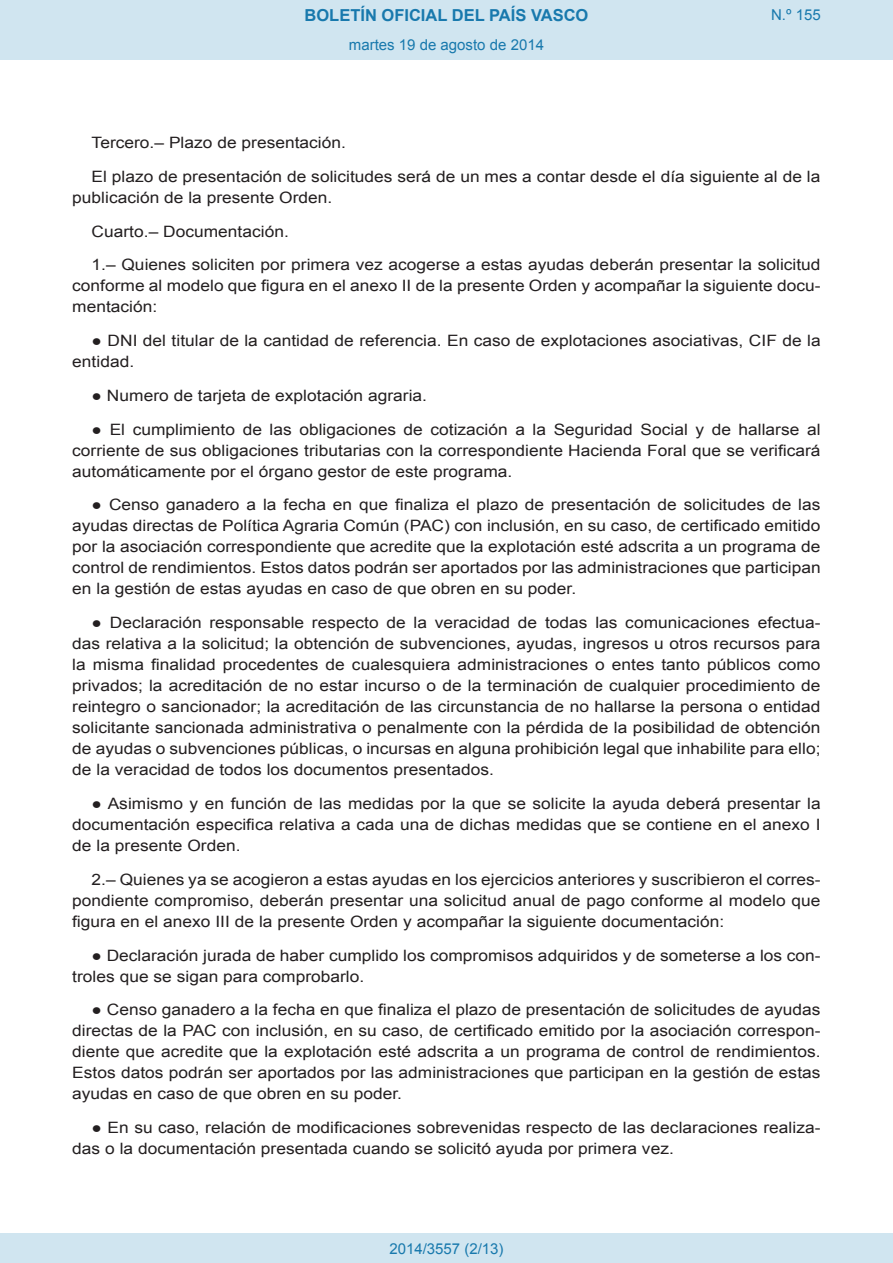
<style>
.page{position:relative;width:893px;height:1263px;background:#fff}
.page>*{position:absolute;margin:0;border:0;box-sizing:border-box;transform-origin:0 0}
.t1{font:700 16.5px "Arial";color:#1879ad}
.BOPVDetalle{font:15.6px/21px "Arial";color:#231f20;text-align:justify;scale:1.11 1}
.Paginacion_Centro{font:15px "Arial";color:#1879ad}
</style>
<div class="page">
<div style="left:0;top:0;width:893px;height:60px;background:#d0e5f0"></div>
<div style="left:0;top:1233px;width:893px;height:30px;background:#d0e5f0"></div>
<p class="t1" style="left:305px;top:4px;width:285px">BOLETÍN OFICIAL DEL PAÍS VASCO</p>
<p class="Paginacion_Centro" style="left:349px;top:35px;width:197px">martes 19 de agosto de 2014</p>
<p class="Paginacion_Centro" style="left:771px;top:5px;width:51px">N.º 155</p>
<p class="BOPVDetalle" style="left:92px;top:132px;width:231px">Tercero.– Plazo de presentación.</p>
<p class="BOPVDetalle" style="left:72px;top:166px;width:675px;text-indent:19px">El plazo de presentación de solicitudes será de un mes a contar desde el día siguiente al de la publicación de la presente Orden.</p>
<p class="BOPVDetalle" style="left:92px;top:221px;width:179px">Cuarto.– Documentación.</p>
<p class="BOPVDetalle" style="left:72px;top:255px;width:676px;text-indent:19px">1.– Quienes soliciten por primera vez acogerse a estas ayudas deberán presentar la solicitud conforme al modelo que figura en el anexo II de la presente Orden y acompañar la siguiente docu&shy;mentación:</p>
<p class="BOPVDetalle" style="left:72px;top:330px;width:676px;text-indent:19px">● DNI del titular de la cantidad de referencia. En caso de explotaciones asociativas, CIF de la entidad.</p>
<p class="BOPVDetalle" style="left:92px;top:385px;width:304px">● Numero de tarjeta de explotación agraria.</p>
<p class="BOPVDetalle" style="left:72px;top:419px;width:676px;text-indent:19px">● El cumplimiento de las obligaciones de cotización a la Seguridad Social y de hallarse al corriente de sus obligaciones tributarias con la correspondiente Hacienda Foral que se verificará automáticamente por el órgano gestor de este programa.</p>
<p class="BOPVDetalle" style="left:72px;top:495px;width:676px;text-indent:19px">● Censo ganadero a la fecha en que finaliza el plazo de presentación de solicitudes de las ayudas directas de Política Agraria Común (PAC) con inclusión, en su caso, de certificado emitido por la asociación correspondiente que acredite que la explotación esté adscrita a un programa de control de rendimientos. Estos datos podrán ser aportados por las administraciones que participan en la gestión de estas ayudas en caso de que obren en su poder.</p>
<p class="BOPVDetalle" style="left:72px;top:612px;width:676px;text-indent:19px">● Declaración responsable respecto de la veracidad de todas las comunicaciones efectua&shy;das relativa a la solicitud; la obtención de subvenciones, ayudas, ingresos u otros recursos para la misma finalidad procedentes de cualesquiera administraciones o entes tanto públicos como privados; la acreditación de no estar incurso o de la terminación de cualquier procedimiento de reintegro o sancionador; la acreditación de las circunstancia de no hallarse la persona o entidad solicitante sancionada administrativa o penalmente con la pérdida de la posibilidad de obtención de ayudas o subvenciones públicas, o incursas en alguna prohibición legal que inhabilite para ello; de la veracidad de todos los documentos presentados.</p>
<p class="BOPVDetalle" style="left:72px;top:793px;width:676px;text-indent:19px">● Asimismo y en función de las medidas por la que se solicite la ayuda deberá presentar la documentación especifica relativa a cada una de dichas medidas que se contiene en el anexo I de la presente Orden.</p>
<p class="BOPVDetalle" style="left:72px;top:869px;width:676px;text-indent:19px">2.– Quienes ya se acogieron a estas ayudas en los ejercicios anteriores y suscribieron el corres&shy;pondiente compromiso, deberán presentar una solicitud anual de pago conforme al modelo que figura en el anexo III de la presente Orden y acompañar la siguiente documentación:</p>
<p class="BOPVDetalle" style="left:72px;top:945px;width:676px;text-indent:19px">● Declaración jurada de haber cumplido los compromisos adquiridos y de someterse a los con&shy;troles que se sigan para comprobarlo.</p>
<p class="BOPVDetalle" style="left:72px;top:999px;width:676px;text-indent:19px">● Censo ganadero a la fecha en que finaliza el plazo de presentación de solicitudes de ayudas directas de la PAC con inclusión, en su caso, de certificado emitido por la asociación correspon&shy;diente que acredite que la explotación esté adscrita a un programa de control de rendimientos.<br>Estos datos podrán ser aportados por las administraciones que participan en la gestión de estas ayudas en caso de que obren en su poder.</p>
<p class="BOPVDetalle" style="left:72px;top:1117px;width:676px;text-indent:19px">● En su caso, relación de modificaciones sobrevenidas respecto de las declaraciones realiza&shy;das o la documentación presentada cuando se solicitó ayuda por primera vez.</p>
<p class="Paginacion_Centro" style="left:389px;top:1238px;width:116px">2014/3557 (2/13)</p>
</div>
